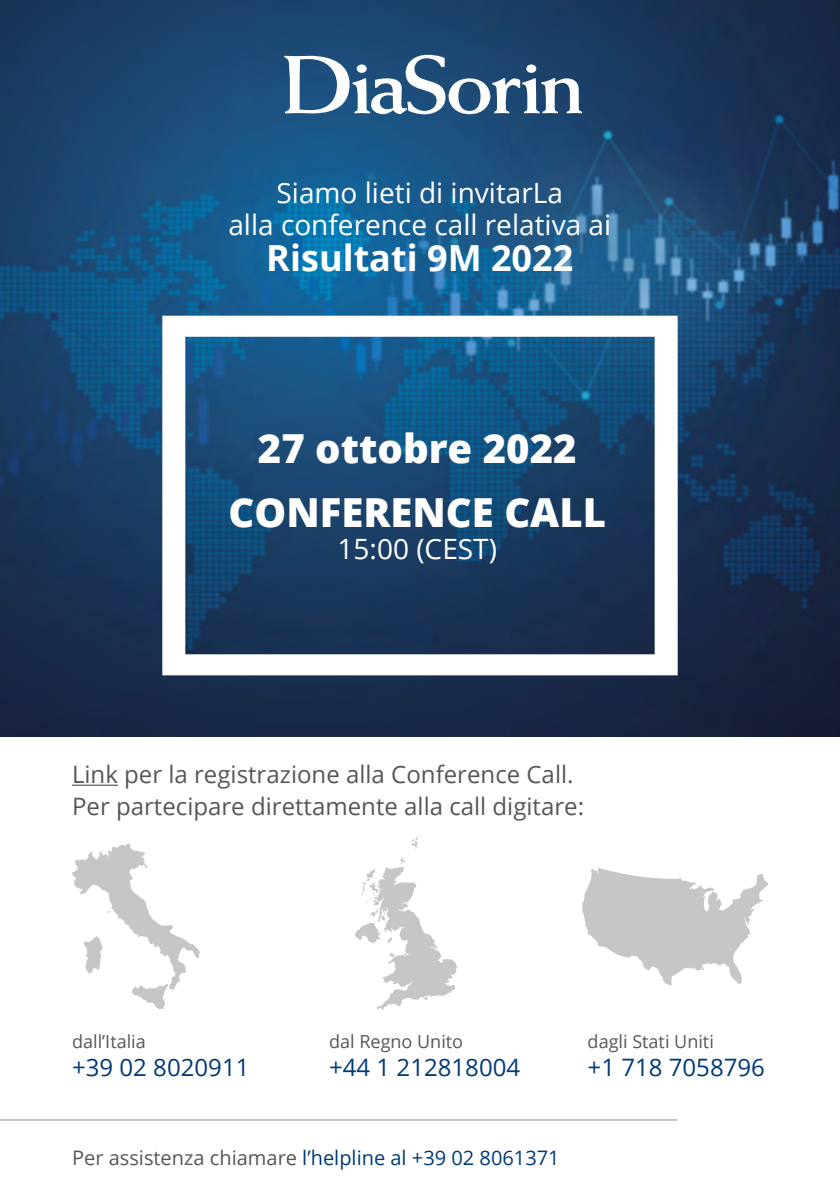
<style>
.page{position:relative;width:840px;height:1191px;background:#fff}
.page>*{position:absolute;margin:0;border:0;box-sizing:border-box;transform-origin:0 0}
.t1{font:800 40px/64px "Open Sans";color:#fff;text-align:center}
.t2{font:700 36px "Open Sans";color:#fff}
.t3{font:28px/32px "Open Sans";color:#fff;text-align:center}
.t4{font:24px/32px "Open Sans";color:#575756}
.t5{font:24px "Open Sans";color:#003a78}
.t6{font:20px "Open Sans";color:#003a78}
.t7{font:18px "Open Sans";color:#575756}
.s1{color:#575756}
</style>
<div class="page">
<img style="left:0;top:0;width:839px;height:737px">
<svg style="left:284px;top:55px;width:297px;height:59px"></svg>
<svg style="left:162px;top:316px;width:515px;height:359px"></svg>
<hr style="left:72px;top:784px;width:46px;height:2px;background:#575756">
<svg style="left:72px;top:843px;width:128px;height:166px"></svg>
<svg style="left:411px;top:834px;width:9px;height:16px"></svg>
<svg style="left:355px;top:858px;width:102px;height:152px"></svg>
<svg style="left:582px;top:868px;width:186px;height:117px"></svg>
<hr style="left:0;top:1119px;width:677px;height:2px;background:#c6c6c6">
<p class="t3" style="left:228px;top:176px;width:384px">Siamo lieti di invitarLa<br>alla conference call relativa ai</p>
<h2 class="t2" style="left:266px;top:232px;width:308px">Risultati 9M 2022</h2>
<h1 class="t1" style="left:228px;top:414px;width:378px">27 ottobre 2022<br>CONFERENCE CALL</h1>
<p class="t3" style="left:337px;top:532px;width:161px">15:00 (CEST)</p>
<p class="t4" style="left:72px;top:758px;width:513px">Link per la registrazione alla Conference Call.<br>Per partecipare direttamente alla call digitare:</p>
<p class="t7" style="left:72px;top:1029px;width:75px">dall’Italia</p>
<p class="t5" style="left:72px;top:1050px;width:179px">+39 02 8020911</p>
<p class="t7" style="left:329px;top:1029px;width:135px">dal Regno Unito</p>
<p class="t5" style="left:329px;top:1050px;width:192px">+44 1 212818004</p>
<p class="t6" style="left:72px;top:1144px;width:489px"><span class="s1">Per assistenza chiamare</span> l’helpline al +39 02 8061371</p>
<p class="t7" style="left:587px;top:1029px;width:128px">dagli Stati Uniti</p>
<p class="t5" style="left:587px;top:1050px;width:179px">+1 718 7058796</p>
</div>
